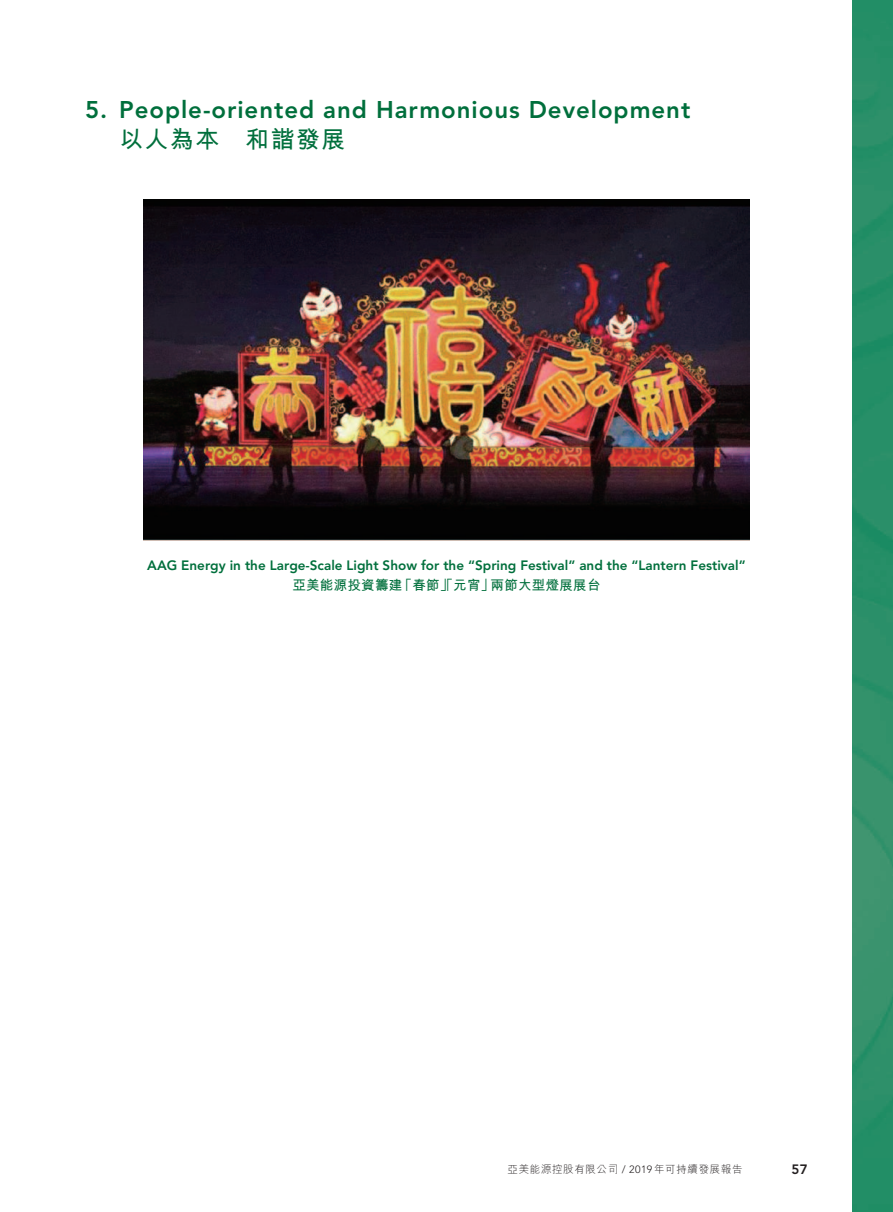
<style>
.page{position:relative;width:893px;height:1212px;background:#fff}
.page>*{position:absolute;margin:0;border:0;box-sizing:border-box;transform-origin:0 0}
.t1{font:800 24px "Avenir LT Std";letter-spacing:.04em;color:#006f3c}
.t2{font:700 24px "M Hei HK";letter-spacing:.06em;color:#006f3c}
.t3{font:800 13.5px "Avenir LT Std";color:#006f3c}
.t4{font:700 13.5px "M Hei HK";letter-spacing:.02em;color:#006f3c}
.t5{font:800 13.5px "Avenir LT Std";color:#231f20}
.t6{font:300 10.5px "M Hei HK";letter-spacing:.06em;color:#231f20}
.s1{font-family:"Avenir LT Std"}
</style>
<div class="page">
<img style="left:853px;top:0;width:40px;height:1212px">
<img style="left:143px;top:200px;width:606px;height:340px">
<h1 class="t1" style="left:85px;top:95px;width:607px">5. People-oriented and Harmonious Development</h1>
<h1 class="t2" style="left:119px;top:121px;width:228px">以人為本 和諧發展</h1>
<p class="t3" style="left:147px;top:558px;width:600px">AAG Energy in the Large-Scale Light Show for the “Spring Festival” and the “Lantern Festival”</p>
<p class="t4" style="left:292px;top:575px;width:310px">亞美能源投資籌建「春節」「元宵」兩節大型燈展展台</p>
<p class="t6" style="left:508px;top:1164px;width:236px">亞美能源控股有限公司 <span class="s1">/ 2019</span>年可持續發展報告</p>
<p class="t5" style="left:791px;top:1161px;width:18px">57</p>
</div>
